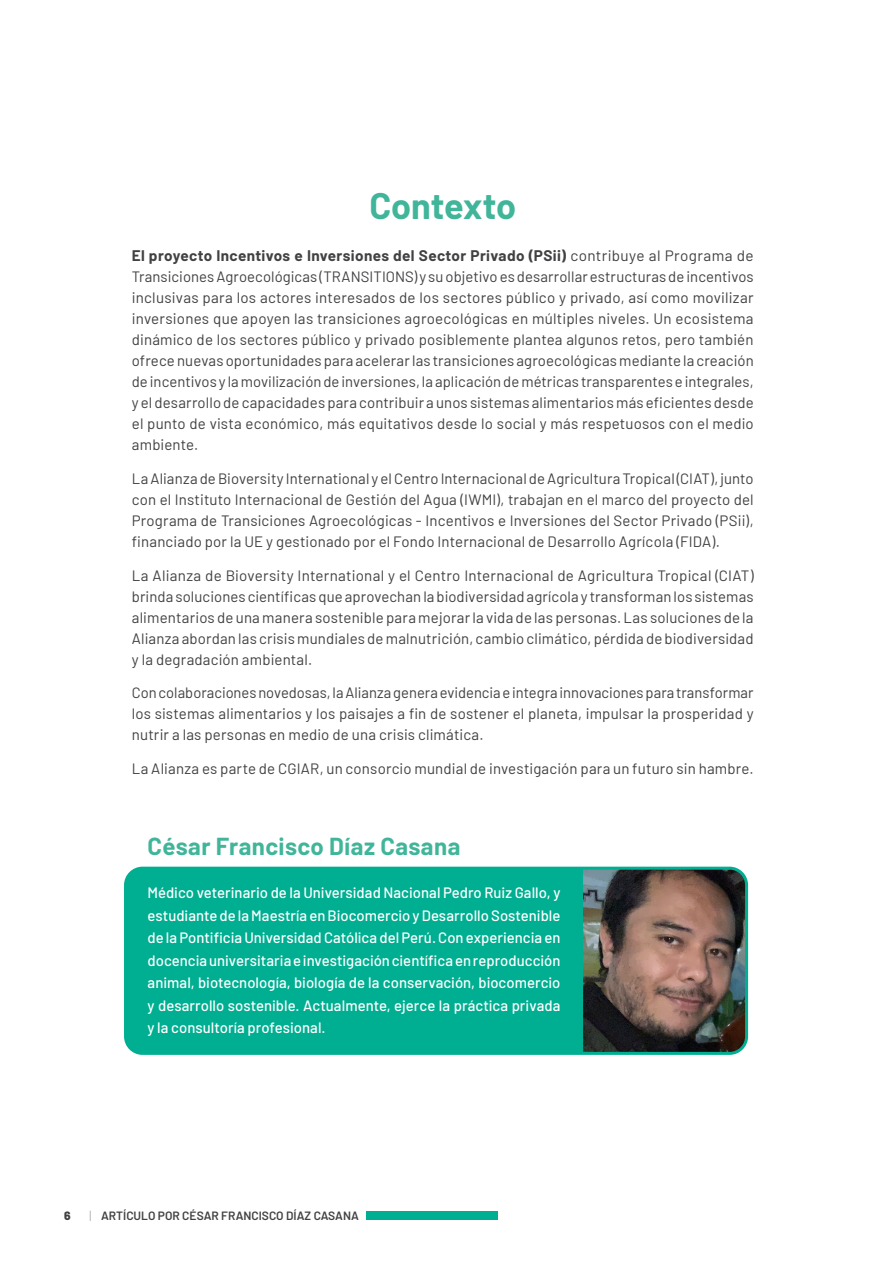
<style>
.page{position:relative;width:893px;height:1263px;background:#fff}
.page>*{position:absolute;margin:0;border:0;box-sizing:border-box;transform-origin:0 0}
.t1{font:700 36px "Barlow";letter-spacing:-.005em;color:#40b599}
.t2{font:700 24px "Barlow";letter-spacing:.015em;color:#40b599}
.t3{font:15px/21px "Barlow";letter-spacing:.01em;color:#414042;text-align:justify}
.t4{font:500 15px/22.5px "Barlow";letter-spacing:.005em;color:#fff;text-align:justify}
.t5{font:600 12px "Barlow";color:#414042}
.t6{font:800 12px "Barlow";color:#414042}
.s1{font-weight:700}
.s2{font-weight:300;color:#939598}
</style>
<div class="page">
<div style="left:366px;top:1211px;width:131px;height:8px;background:#00af91"></div>
<div style="left:126px;top:868px;width:621px;height:185px;background:#00af91;border-radius:17px"></div>
<img style="left:583px;top:868px;width:162px;height:183px">
<div style="left:124px;top:867px;width:624px;height:188px;border:3px solid #00af91;border-radius:17px"></div>
<h1 class="t1" style="left:369px;top:179px;width:148px">Contexto</h1>
<p class="t3" style="left:132px;top:244px;width:623px"><span class="s1">El proyecto Incentivos e Inversiones del Sector Privado (PSii)</span> contribuye al Programa de Transiciones Agroecológicas (TRANSITIONS) y su objetivo es desarrollar estructuras de incentivos inclusivas para los actores interesados de los sectores público y privado, así como movilizar inversiones que apoyen las transiciones agroecológicas en múltiples niveles. Un ecosistema dinámico de los sectores público y privado posiblemente plantea algunos retos, pero también ofrece nuevas oportunidades para acelerar las transiciones agroecológicas mediante la creación de incentivos y la movilización de inversiones, la aplicación de métricas transparentes e integrales, y el desarrollo de capacidades para contribuir a unos sistemas alimentarios más eficientes desde el punto de vista económico, más equitativos desde lo social y más respetuosos con el medio ambiente.</p>
<p class="t3" style="left:132px;top:467px;width:623px">La Alianza de Bioversity International y el Centro Internacional de Agricultura Tropical (CIAT), junto con el Instituto Internacional de Gestión del Agua (IWMI), trabajan en el marco del proyecto del Programa de Transiciones Agroecológicas - Incentivos e Inversiones del Sector Privado (PSii), financiado por la UE y gestionado por el Fondo Internacional de Desarrollo Agrícola (FIDA).</p>
<p class="t3" style="left:132px;top:564px;width:623px">La Alianza de Bioversity International y el Centro Internacional de Agricultura Tropical (CIAT) brinda soluciones científicas que aprovechan la biodiversidad agrícola y transforman los sistemas alimentarios de una manera sostenible para mejorar la vida de las personas. Las soluciones de la Alianza abordan las crisis mundiales de malnutrición, cambio climático, pérdida de biodiversidad y la degradación ambiental.</p>
<p class="t3" style="left:132px;top:681px;width:623px">Con colaboraciones novedosas, la Alianza genera evidencia e integra innovaciones para transformar los sistemas alimentarios y los paisajes a fin de sostener el planeta, impulsar la prosperidad y nutrir a las personas en medio de una crisis climática.</p>
<p class="t3" style="left:132px;top:757px;width:623px">La Alianza es parte de CGIAR, un consorcio mundial de investigación para un futuro sin hambre.</p>
<h2 class="t2" style="left:148px;top:828px;width:314px">César Francisco Díaz Casana</h2>
<p class="t4" style="left:148px;top:880px;width:414px">Médico veterinario de la Universidad Nacional Pedro Ruiz Gallo, y estudiante de la Maestría en Biocomercio y Desarrollo Sostenible de la Pontificia Universidad Católica del Perú. Con experiencia en docencia universitaria e investigación científica en reproducción animal, biotecnología, biología de la conservación, biocomercio y desarrollo sostenible. Actualmente, ejerce la práctica privada y la consultoría profesional.</p>
<p class="t6" style="left:64px;top:1206px;width:8px">6</p>
<p class="t5" style="left:90px;top:1206px;width:271px"><span class="s2">|</span> ARTÍCULO POR CÉSAR FRANCISCO DÍAZ CASANA</p>
</div>
